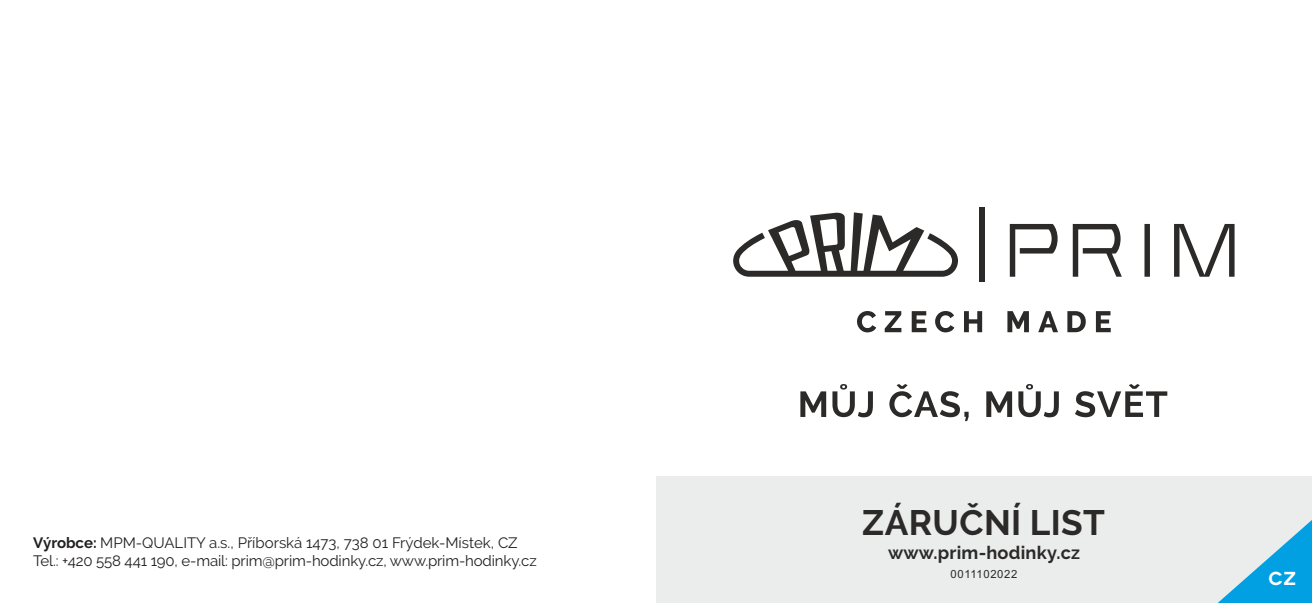
<style>
.page{position:relative;width:1312px;height:603px;background:#fff}
.page>*{position:absolute;margin:0;border:0;box-sizing:border-box;transform-origin:0 0}
.t1{font:700 35.25px "Raleway";letter-spacing:.01em;color:#2b2a29}
.t2{font:600 18.75px "Novecentowide";color:#fefefe}
.t3{font:700 18px "Raleway";letter-spacing:.01em;color:#2b2a29}
.t4{font:15px "Raleway";letter-spacing:-.01em;color:#231f20}
.t5{font:14px/16.5px "Raleway";letter-spacing:.015em;color:#2b2a29}
.t6{font:11.25px "Arial";letter-spacing:.055em;color:#2b2a29}
.s1{font-weight:700}
</style>
<div class="page">
<div style="left:656px;top:476px;width:655px;height:126px;background:#ebecec"></div>
<svg style="left:1219px;top:521px;width:92px;height:81px"></svg>
<svg style="left:800px;top:391px;width:26px;height:26px"></svg>
<svg style="left:832px;top:384px;width:40px;height:33px"></svg>
<svg style="left:889px;top:384px;width:79px;height:37px"></svg>
<svg style="left:986px;top:391px;width:25px;height:26px"></svg>
<svg style="left:1018px;top:384px;width:40px;height:33px"></svg>
<svg style="left:1075px;top:384px;width:91px;height:33px"></svg>
<svg style="left:857px;top:311px;width:253px;height:21px"></svg>
<svg style="left:733px;top:212px;width:224px;height:64px"></svg>
<svg style="left:1009px;top:224px;width:225px;height:52px"></svg>
<div style="left:979px;top:207px;width:5px;height:75px;background:#2b2a29"></div>
<p class="t4" style="left:33px;top:533px;width:486px"><span class="s1">Výrobce:</span> MPM-QUALITY a.s., Příborská 1473, 738 01 Frýdek-Místek, CZ</p>
<p class="t4" style="left:33px;top:551px;width:505px">Tel.: +420 558 441 190, e-mail: prim@prim-hodinky.cz, www.prim-hodinky.cz</p>
<p class="t5" style="left:34px;top:535px;width:498px"><span class="s1">Výrobce:</span> MPM-QUALITY v.o.s., Příborská 1473, 738 02 Frýdek-Místek, CZ<br>Tel.: +420 558 441 190, e-mail: prim@prim-hodinky.cz, www.prim-hodinky.cz</p>
<p class="t1" style="left:862px;top:502px;width:244px">ZÁRUČNÍ LIST</p>
<p class="t3" style="left:887px;top:542px;width:193px">www.prim-hodinky.cz</p>
<p class="t6" style="left:950px;top:566px;width:68px">0011102022</p>
<p class="t2" style="left:1268px;top:566px;width:29px">CZ</p>
</div>
